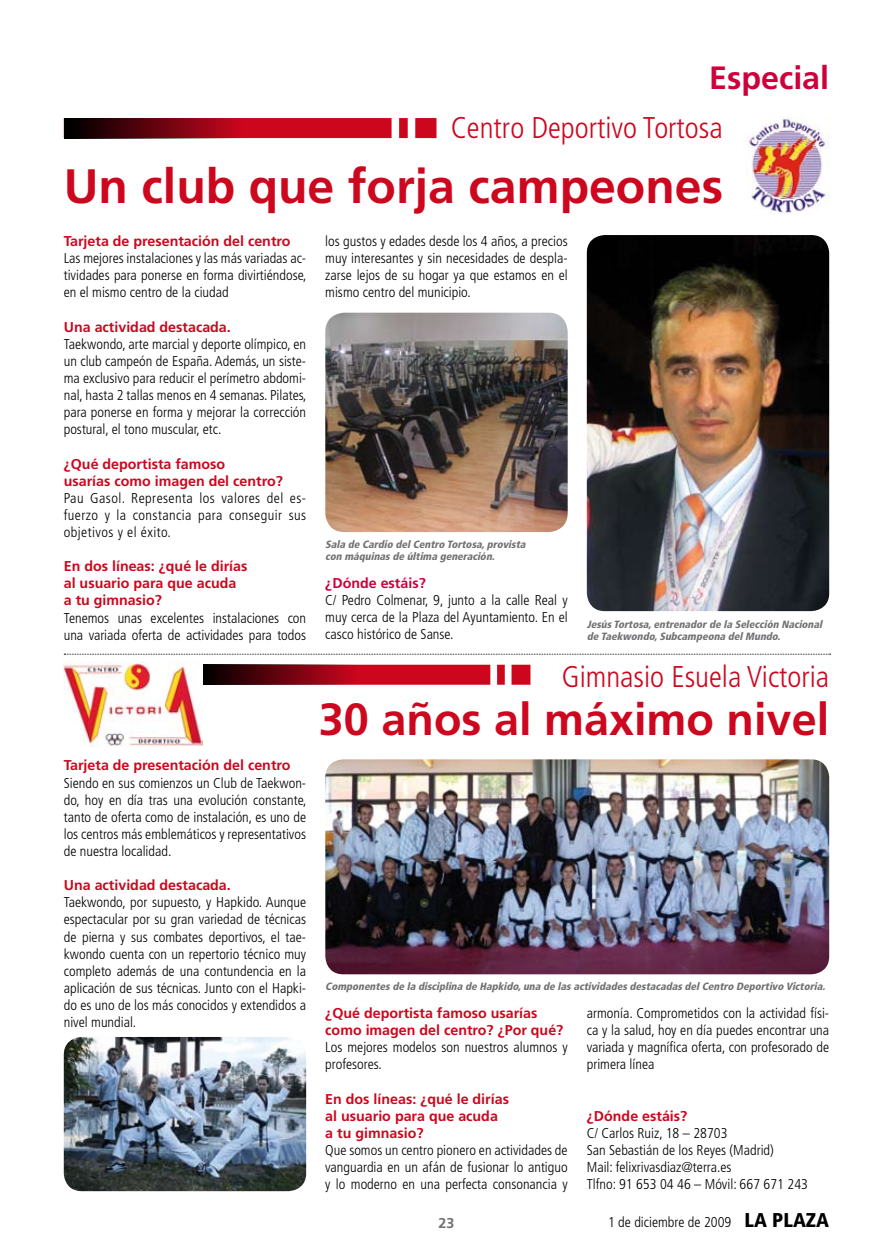
<style>
.page{position:relative;width:893px;height:1255px;background:#fff}
.page>*{position:absolute;margin:0;border:0;box-sizing:border-box;transform-origin:0 0}
.t1{font:700 48.3px "Frutiger";color:#cd071e}
.t2{font:700 45px "Frutiger";color:#cd071e}
.t3{font:700 32.25px "Frutiger";color:#ce003c}
.t4{font:300 condensed 30px "Frutiger";color:#cd071e}
.t5{font:300 condensed 14.25px/17.1px "Frutiger";color:#000;text-align:justify}
.t6{font:700 14.25px/17.1px "Frutiger";color:#cd071e}
.t7{font:700 14.25px "Frutiger";color:#ce003c}
.t8{font:700 14.25px "Frutiger";color:#707173}
.t9{font:italic 900 condensed 10.5px/12px "Frutiger";color:#707173}
.s1{font-weight:900;font-size:19.95px}
</style>
<div class="page">
<img style="left:748px;top:116px;width:81px;height:97px">
<svg style="left:64px;top:653px;width:767px;height:1px"></svg>
<svg style="left:64px;top:118px;width:372px;height:20px;background:#9a0e1f"></svg>
<svg style="left:203px;top:664px;width:327px;height:20px;background:#9e1525"></svg>
<img style="left:325px;top:313px;width:243px;height:219px">
<img style="left:64px;top:1037px;width:242px;height:154px">
<img style="left:325px;top:759px;width:504px;height:215px">
<img style="left:64px;top:661px;width:139px;height:85px">
<img style="left:587px;top:235px;width:242px;height:376px">
<h3 class="t3" style="left:709px;top:59px;width:122px">Especial</h3>
<h3 class="t4" style="left:451px;top:111px;width:273px">Centro Deportivo Tortosa</h3>
<h1 class="t1" style="left:64px;top:158px;width:661px">Un club que forja campeones</h1>
<p class="t6" style="left:64px;top:232px;width:228px">Tarjeta de presentación del centro</p>
<p class="t5" style="left:64px;top:250px;width:244px">Las mejores instalaciones y las más variadas ac&shy;tividades para ponerse en forma divirtiéndose, en el mismo centro de la ciudad</p>
<p class="t6" style="left:64px;top:318px;width:169px">Una actividad destacada.</p>
<p class="t5" style="left:64px;top:335px;width:244px">Taekwondo, arte marcial y deporte olímpico, en un club campeón de España. Además, un siste&shy;ma exclusivo para reducir el perímetro abdomi&shy;nal, hasta 2 tallas menos en 4 semanas. Pilates, para ponerse en forma y mejorar la corrección postural, el tono muscular, etc.</p>
<p class="t6" style="left:64px;top:455px;width:221px">¿Qué deportista famoso<br>usarías como imagen del centro?</p>
<p class="t5" style="left:64px;top:489px;width:244px">Pau Gasol. Representa los valores del es&shy;fuerzo y la constancia para conseguir sus objetivos y el éxito.</p>
<p class="t6" style="left:64px;top:557px;width:185px">En dos líneas: ¿qué le dirías al usuario para que acuda a tu gimnasio?</p>
<p class="t5" style="left:64px;top:609px;width:244px">Tenemos unas excelentes instalaciones con una variada oferta de actividades para todos</p>
<p class="t6" style="left:64px;top:756px;width:228px">Tarjeta de presentación del centro</p>
<p class="t5" style="left:64px;top:774px;width:244px">Siendo en sus comienzos un Club de Taekwon&shy;do, hoy en día tras una evolución constante, tanto de oferta como de instalación, es uno de los centros más emblemáticos y representativos de nuestra localidad.</p>
<p class="t6" style="left:64px;top:876px;width:169px">Una actividad destacada.</p>
<p class="t5" style="left:64px;top:894px;width:244px">Taekwondo, por supuesto, y Hapkido. Aunque espectacular por su gran variedad de técnicas de pierna y sus combates deportivos, el tae&shy;kwondo cuenta con un repertorio técnico muy completo además de una contundencia en la aplicación de sus técnicas. Junto con el Hapki&shy;do es uno de los más conocidos y extendidos a nivel mundial.</p>
<p class="t5" style="left:325px;top:232px;width:244px">los gustos y edades desde los 4 años, a precios muy interesantes y sin necesidades de despla&shy;zarse lejos de su hogar ya que estamos en el mismo centro del municipio.</p>
<p class="t9" style="left:325px;top:538px;width:204px">Sala de Cardio delCentro Tortosa,provista con máquinasde última generación.</p>
<p class="t7" style="left:325px;top:574px;width:102px">¿Dónde estáis?</p>
<p class="t5" style="left:325px;top:591px;width:244px">C/ Pedro Colmenar, 9, junto a la calle Real y muy cerca de la Plaza del Ayuntamiento. En el casco histórico de Sanse.</p>
<p class="t9" style="left:587px;top:618px;width:239px">JesúsTortosa,entrenadorde la Selección Nacional de Taekwondo,Subcampeona delMundo.</p>
<h3 class="t4" style="left:562px;top:659px;width:269px">Gimnasio Esuela Victoria</h3>
<h2 class="t2" style="left:319px;top:692px;width:512px">30 años al máximo nivel</h2>
<p class="t9" style="left:325px;top:980px;width:504px">Componentesde la disciplina de Hapkido,una de lasactividadesdestacadasdelCentro Deportivo Victoria.</p>
<p class="t6" style="left:325px;top:1004px;width:240px">¿Qué deportista famoso usarías como imagen del centro? ¿Por qué?</p>
<p class="t5" style="left:325px;top:1038px;width:244px">Los mejores modelos son nuestros alumnos y profesores.</p>
<p class="t6" style="left:325px;top:1089px;width:185px">En dos líneas: ¿qué le dirías al usuario para que acuda a tu gimnasio?</p>
<p class="t5" style="left:325px;top:1141px;width:244px">Que somos un centro pionero en actividades de vanguardia en un afán de fusionar lo antiguo y lo moderno en una perfecta consonancia y</p>
<p class="t5" style="left:587px;top:1004px;width:244px">armonía. Comprometidos con la actividad físi&shy;ca y la salud, hoy en día puedes encontrar una variada y magnífica oferta, con profesorado de primera línea</p>
<p class="t6" style="left:587px;top:1106px;width:102px">¿Dónde estáis?</p>
<p class="t5" style="left:587px;top:1124px;width:223px;text-align:left">C/ Carlos Ruiz, 18 – 28703<br>San Sebastián de los Reyes (Madrid)<br>Mail: felixrivasdiaz@terra.es<br>Tlfno: 91 653 04 46 – Móvil: 667 671 243</p>
<p class="t8" style="left:439px;top:1214px;width:17px">23</p>
<p class="t5" style="left:608px;top:1213px;width:223px">1 de diciembre de 2009 <span class="s1">LA PLAZA</span></p>
</div>
